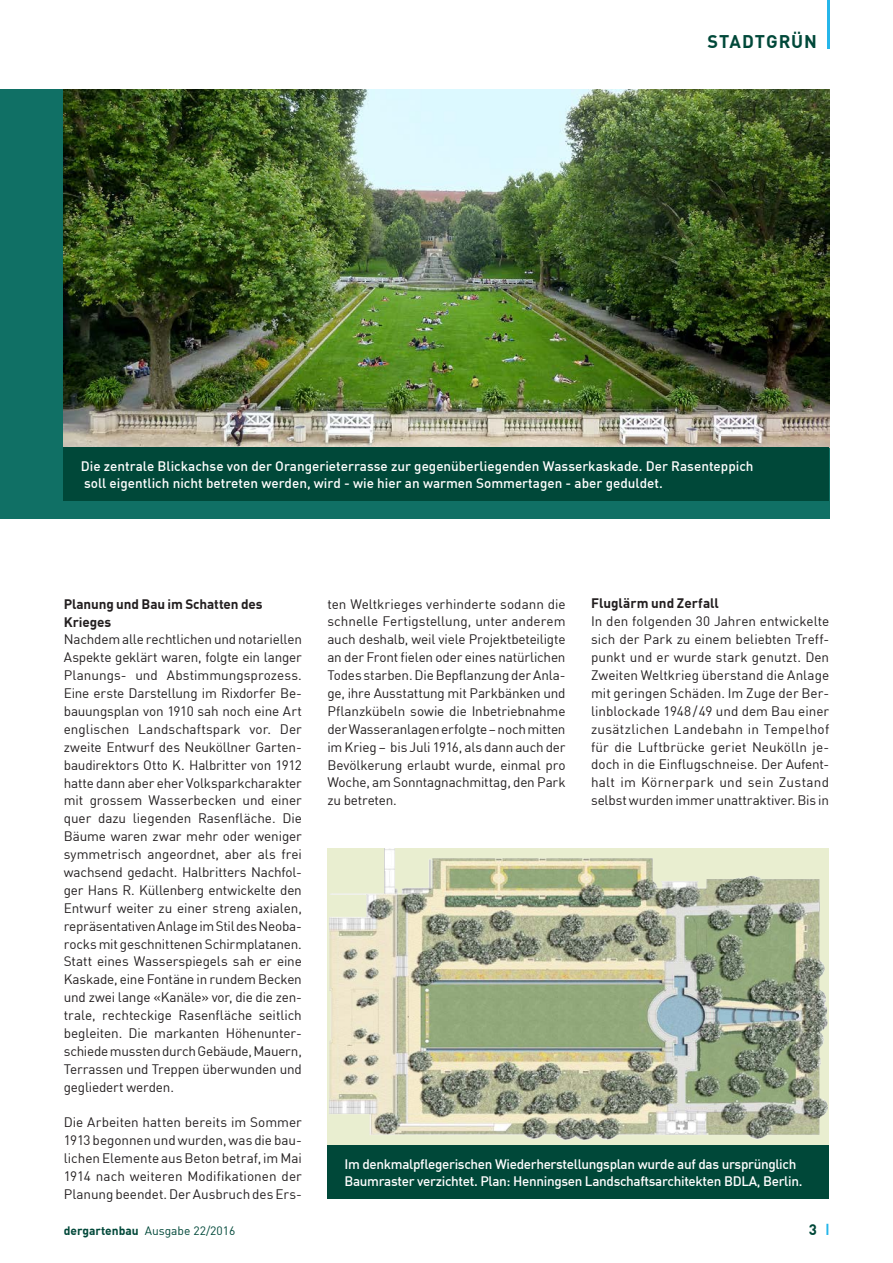
<style>
.page{position:relative;width:893px;height:1263px;background:#fff}
.page>*{position:absolute;margin:0;border:0;box-sizing:border-box;transform-origin:0 0}
.t1{font:700 18px "DIN Offc Pro";letter-spacing:.05em;color:#004839}
.t2{font:700 15px "DIN Offc Pro";color:#004839}
.t3{font:13.5px/17.9px "DIN Offc Pro";letter-spacing:-.01em;color:#231f20;text-align:justify}
.t4{font:500 13.5px/16.5px "DIN Offc Pro";color:#fff}
.t5{font:500 13.5px/16.5px "DIN Offc Pro";letter-spacing:-.025em;color:#fff}
.t6{font:700 13.5px/17.9px "DIN Offc Pro";letter-spacing:-.005em;color:#231f20}
.t7{font:12px "DIN Offc Pro";color:#004839}
.s1{font-weight:700}
</style>
<div class="page">
<hr style="left:827px;top:0;width:3px;height:49px;background:#26b6ea">
<svg style="left:826px;top:1224px;width:2px;height:11px"></svg>
<div style="left:0;top:90px;width:829px;height:429px;background:#107065"></div>
<img style="left:327px;top:848px;width:502px;height:297px">
<img style="left:64px;top:90px;width:765px;height:358px">
<div style="left:327px;top:1145px;width:502px;height:54px;background:#004839"></div>
<div style="left:64px;top:448px;width:765px;height:53px;background:#004839"></div>
<h1 class="t1" style="left:707px;top:27px;width:111px">STADTGRÜN</h1>
<p class="t4" style="left:81px;top:457px;width:674px">Die zentrale Blickachse von der Orangerieterrasse zur gegenüberliegenden Wasserkaskade. Der Rasenteppich soll eigentlich nicht betreten werden, wird - wie hier an warmen Sommertagen - aber geduldet.</p>
<p class="t6" style="left:64px;top:593px;width:200px">Planung und Bau im Schatten des<br>Krieges</p>
<p class="t3" style="left:64px;top:629px;width:240px">Nachdem alle rechtlichen und notariellen Aspekte geklärt waren, folgte ein langer Planungs- und Abstimmungsprozess.<br>Eine erste Darstellung im Rixdorfer Be&shy;bauungsplan von 1910 sah noch eine Art englischen Landschaftspark vor. Der zweite Entwurf des Neuköllner Garten&shy;baudirektors Otto K. Halbritter von 1912 hatte dann aber eher Volksparkcharakter mit grossem Wasserbecken und einer quer dazu liegenden Rasenfläche. Die Bäume waren zwar mehr oder weniger symmetrisch angeordnet, aber als frei wachsend gedacht. Halbritters Nachfol&shy;ger Hans R. Küllenberg entwickelte den Entwurf weiter zu einer streng axialen, repräsentativen Anlage im Stil des Neoba&shy;rocks mit geschnittenen Schirmplatanen.<br>Statt eines Wasserspiegels sah er eine Kaskade, eine Fontäne in rundem Becken und zwei lange «Kanäle» vor, die die zen&shy;trale, rechteckige Rasenfläche seitlich begleiten. Die markanten Höhenunter&shy;schiede mussten durch Gebäude, Mauern, Terrassen und Treppen überwunden und gegliedert werden.</p>
<p class="t3" style="left:64px;top:1112px;width:240px">Die Arbeiten hatten bereits im Sommer 1913 begonnen und wurden, was die bau&shy;lichen Elemente aus Beton betraf, im Mai 1914 nach weiteren Modifikationen der Planung beendet. Der Ausbruch des Ers-</p>
<p class="t3" style="left:327px;top:593px;width:240px">ten Weltkrieges verhinderte sodann die schnelle Fertigstellung, unter anderem auch deshalb, weil viele Projektbeteiligte an der Front fielen oder eines natürlichen Todes starben. Die Bepflanzung der Anla&shy;ge, ihre Ausstattung mit Parkbänken und Pflanzkübeln sowie die Inbetriebnahme der Wasseranlagen erfolgte – noch mitten im Krieg – bis Juli 1916, als dann auch der Bevölkerung erlaubt wurde, einmal pro Woche, am Sonntagnachmittag, den Park zu betreten.</p>
<p class="t6" style="left:591px;top:593px;width:129px">Fluglärm und Zerfall</p>
<p class="t3" style="left:591px;top:611px;width:240px">In den folgenden 30 Jahren entwickelte sich der Park zu einem beliebten Treff&shy;punkt und er wurde stark genutzt. Den Zweiten Weltkrieg überstand die Anlage mit geringen Schäden. Im Zuge der Ber&shy;linblockade 1948/49 und dem Bau einer zusätzlichen Landebahn in Tempelhof für die Luftbrücke geriet Neukölln je&shy;doch in die Einflugschneise. Der Aufent&shy;halt im Körnerpark und sein Zustand selbst wurden immer unattraktiver. Bis in</p>
<p class="t5" style="left:344px;top:1154px;width:459px">Im denkmalpflegerischen Wiederherstellungsplan wurde auf das ursprünglich<br>Baumraster verzichtet. Plan: Henningsen Landschaftsarchitekten BDLA, Berlin.</p>
<p class="t7" style="left:64px;top:1221px;width:173px"><span class="s1">dergartenbau</span> Ausgabe 22/2016</p>
<p class="t2" style="left:809px;top:1217px;width:10px">3</p>
</div>
